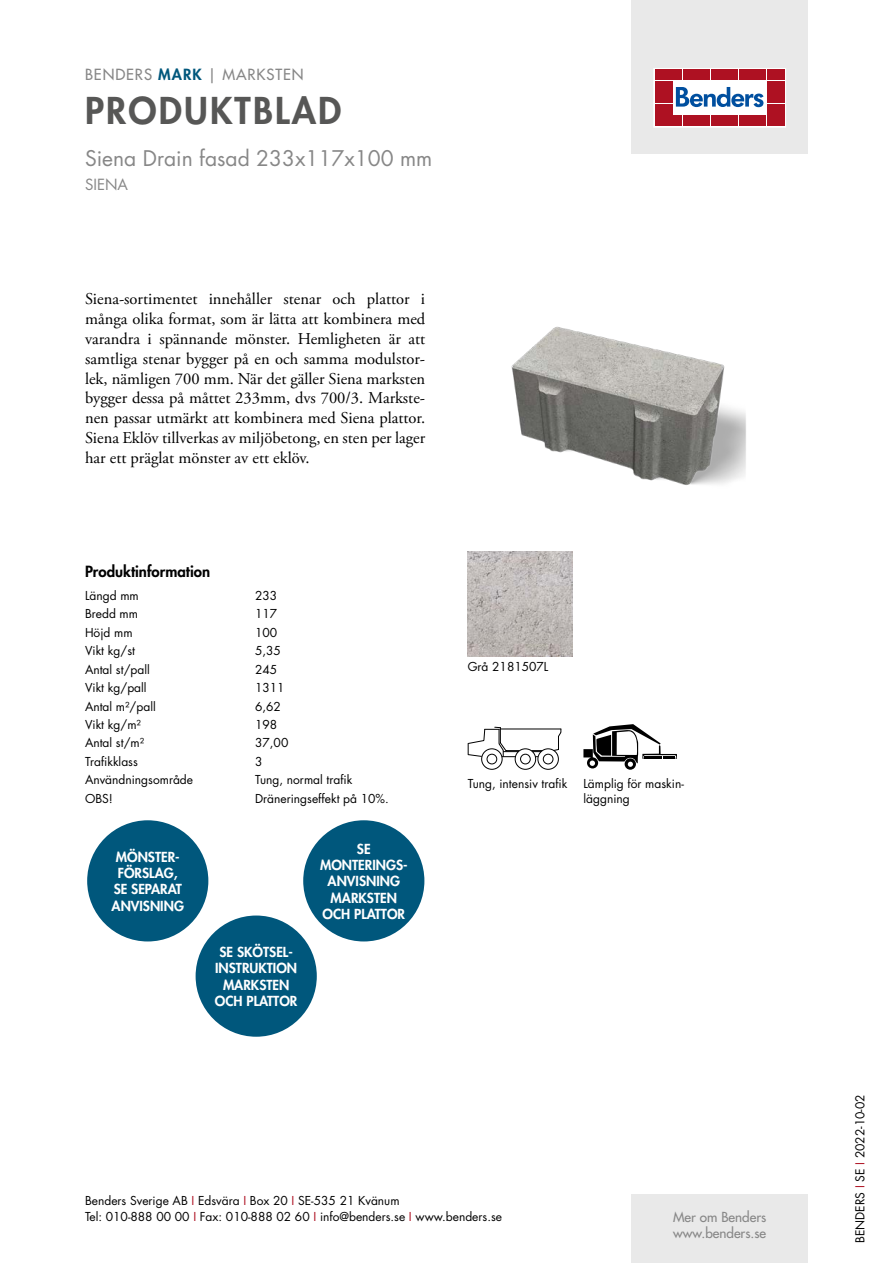
<style>
.page{position:relative;width:893px;height:1263px;background:#fff}
.page>*{position:absolute;margin:0;border:0;box-sizing:border-box;transform-origin:0 0}
.t1{font:800 36px "Futura Std";letter-spacing:.06em;color:#575756}
.t2{font:21px "Futura Std";color:#878787}
.t3{font:16.5px/19.8px "Adobe Garamond Pro";color:#000;text-align:justify}
.t4{font:500 15px "Futura Std";letter-spacing:.06em;color:#878787}
.t5{font:800 15px "Futura Std";color:#000}
.t6{font:15px "Futura Std";color:#878787}
.t7{font:800 13.5px/16.2px "Futura Std";color:#fff;text-align:center}
.t8{font:500 13.5px/16.2px "Futura Std";color:#878787}
.t9{font:12px/16.5px "Futura Std";color:#000}
.s1{font-weight:800;color:#00577c}
.s2{color:#ae1122}
</style>
<div class="page">
<div style="left:631px;top:0;width:177px;height:153px;background:#e9e9e9"></div>
<div style="left:631px;top:1195px;width:177px;height:68px;background:#e9e9e9"></div>
<svg style="left:656px;top:70px;width:128px;height:55px;fill:#fff"></svg>
<div style="left:654px;top:68px;width:132px;height:59px;border:1px solid #fff"></div>
<div style="left:655px;top:70px;width:8px;height:10px;background:#ae1122"></div>
<div style="left:664px;top:70px;width:8px;height:10px;background:#ae1122"></div>
<div style="left:655px;top:81px;width:8px;height:10px;background:#ae1122"></div>
<div style="left:664px;top:81px;width:8px;height:10px;background:#ae1122"></div>
<div style="left:655px;top:93px;width:8px;height:10px;background:#ae1122"></div>
<div style="left:664px;top:93px;width:8px;height:10px;background:#ae1122"></div>
<div style="left:655px;top:104px;width:8px;height:11px;background:#ae1122"></div>
<div style="left:664px;top:104px;width:8px;height:11px;background:#ae1122"></div>
<div style="left:655px;top:116px;width:8px;height:10px;background:#ae1122"></div>
<div style="left:664px;top:116px;width:8px;height:10px;background:#ae1122"></div>
<div style="left:674px;top:70px;width:8px;height:10px;background:#ae1122"></div>
<div style="left:683px;top:70px;width:8px;height:10px;background:#ae1122"></div>
<div style="left:692px;top:70px;width:8px;height:10px;background:#ae1122"></div>
<div style="left:702px;top:70px;width:8px;height:10px;background:#ae1122"></div>
<div style="left:711px;top:70px;width:8px;height:10px;background:#ae1122"></div>
<div style="left:720px;top:70px;width:8px;height:10px;background:#ae1122"></div>
<div style="left:730px;top:70px;width:8px;height:10px;background:#ae1122"></div>
<div style="left:739px;top:70px;width:8px;height:10px;background:#ae1122"></div>
<div style="left:748px;top:70px;width:8px;height:10px;background:#ae1122"></div>
<div style="left:758px;top:70px;width:8px;height:10px;background:#ae1122"></div>
<div style="left:674px;top:116px;width:8px;height:10px;background:#ae1122"></div>
<div style="left:683px;top:116px;width:8px;height:10px;background:#ae1122"></div>
<div style="left:692px;top:116px;width:8px;height:10px;background:#ae1122"></div>
<div style="left:702px;top:116px;width:8px;height:10px;background:#ae1122"></div>
<div style="left:711px;top:116px;width:8px;height:10px;background:#ae1122"></div>
<div style="left:720px;top:116px;width:8px;height:10px;background:#ae1122"></div>
<div style="left:730px;top:116px;width:8px;height:10px;background:#ae1122"></div>
<div style="left:739px;top:116px;width:8px;height:10px;background:#ae1122"></div>
<div style="left:748px;top:116px;width:8px;height:10px;background:#ae1122"></div>
<div style="left:758px;top:116px;width:8px;height:10px;background:#ae1122"></div>
<div style="left:767px;top:70px;width:8px;height:10px;background:#ae1122"></div>
<div style="left:776px;top:70px;width:8px;height:10px;background:#ae1122"></div>
<div style="left:767px;top:81px;width:8px;height:10px;background:#ae1122"></div>
<div style="left:776px;top:81px;width:8px;height:10px;background:#ae1122"></div>
<div style="left:767px;top:93px;width:8px;height:10px;background:#ae1122"></div>
<div style="left:776px;top:93px;width:8px;height:10px;background:#ae1122"></div>
<div style="left:767px;top:104px;width:8px;height:11px;background:#ae1122"></div>
<div style="left:776px;top:104px;width:8px;height:11px;background:#ae1122"></div>
<div style="left:767px;top:116px;width:8px;height:10px;background:#ae1122"></div>
<div style="left:776px;top:116px;width:8px;height:10px;background:#ae1122"></div>
<svg style="left:676px;top:87px;width:87px;height:20px"></svg>
<div style="left:303px;top:820px;width:121px;height:121px;background:#00577c;border-radius:50%"></div>
<div style="left:87px;top:820px;width:121px;height:121px;background:#00577c;border-radius:50%"></div>
<div style="left:196px;top:915px;width:121px;height:122px;background:#00577c;border-radius:50%"></div>
<img style="left:511px;top:326px;width:235px;height:159px">
<img style="left:468px;top:552px;width:105px;height:105px">
<div style="left:537px;top:748px;width:22px;height:22px;border:1px solid #000;border-radius:50%"></div>
<div style="left:515px;top:748px;width:21px;height:22px;border:1px solid #000;border-radius:50%"></div>
<div style="left:481px;top:748px;width:22px;height:22px;border:1px solid #000;border-radius:50%"></div>
<svg style="left:468px;top:727px;width:93px;height:38px"></svg>
<svg style="left:625px;top:758px;width:11px;height:12px"></svg>
<svg style="left:583px;top:724px;width:94px;height:44px"></svg>
<p class="t4" style="left:85px;top:65px;width:220px">BENDERS <span class="s1">MARK</span> | MARKSTEN</p>
<h1 class="t1" style="left:85px;top:87px;width:258px">PRODUKTBLAD</h1>
<p class="t2" style="left:85px;top:144px;width:349px">Siena Drain fasad 233x117x100 mm</p>
<p class="t6" style="left:85px;top:175px;width:44px">SIENA</p>
<p class="t3" style="left:85px;top:290px;width:342px">Siena-sortimentet innehåller stenar och plattor i många olika format, som är lätta att kombinera med varandra i spännande mönster. Hemligheten är att samtliga stenar bygger på en och samma modulstor&shy;lek, nämligen 700 mm. När det gäller Siena marksten bygger dessa på måttet 233mm, dvs 700/3. Markste&shy;nen passar utmärkt att kombinera med Siena plattor.<br>Siena Eklöv tillverkas av miljöbetong, en sten per lager har ett präglat mönster av ett eklöv.</p>
<p class="t5" style="left:85px;top:562px;width:127px">Produktinformation</p>
<p class="t9" style="left:85px;top:587px;width:55px">Längd mm</p>
<p class="t9" style="left:255px;top:587px;width:24px">233</p>
<p class="t9" style="left:85px;top:606px;width:55px">Bredd mm</p>
<p class="t9" style="left:255px;top:606px;width:24px">117</p>
<p class="t9" style="left:85px;top:624px;width:49px">Höjd mm</p>
<p class="t9" style="left:255px;top:624px;width:24px">100</p>
<p class="t9" style="left:85px;top:643px;width:51px">Vikt kg/st</p>
<p class="t9" style="left:255px;top:643px;width:27px">5,35</p>
<p class="t9" style="left:85px;top:661px;width:66px">Antal st/pall</p>
<p class="t9" style="left:255px;top:661px;width:24px">245</p>
<p class="t9" style="left:85px;top:680px;width:63px">Vikt kg/pall</p>
<p class="t9" style="left:255px;top:680px;width:31px">1311</p>
<p class="t9" style="left:85px;top:698px;width:72px">Antal m²/pall</p>
<p class="t9" style="left:255px;top:698px;width:27px">6,62</p>
<p class="t9" style="left:85px;top:716px;width:57px">Vikt kg/m²</p>
<p class="t9" style="left:255px;top:716px;width:24px">198</p>
<p class="t9" style="left:85px;top:735px;width:61px">Antal st/m²</p>
<p class="t9" style="left:255px;top:735px;width:35px">37,00</p>
<p class="t9" style="left:85px;top:753px;width:54px">Trafikklass</p>
<p class="t9" style="left:255px;top:753px;width:9px">3</p>
<p class="t9" style="left:85px;top:772px;width:110px">Användningsområde</p>
<p class="t9" style="left:255px;top:772px;width:99px">Tung, normal trafik</p>
<p class="t9" style="left:85px;top:790px;width:29px">OBS!</p>
<p class="t9" style="left:255px;top:790px;width:135px">Dräneringseffekt på 10%.</p>
<p class="t7" style="left:320px;top:841px;width:89px">SE<br>MONTERINGS-<br>ANVISNING<br>MARKSTEN<br>OCH PLATTOR</p>
<p class="t7" style="left:112px;top:849px;width:74px">MÖNSTER-<br>FÖRSLAG,<br>SE SEPARAT<br>ANVISNING</p>
<p class="t7" style="left:215px;top:944px;width:84px">SE SKÖTSEL-<br>INSTRUKTION<br>MARKSTEN<br>OCH PLATTOR</p>
<p class="t9" style="left:468px;top:659px;width:82px">Grå 2181507L</p>
<p class="t9" style="left:468px;top:776px;width:101px">Tung, intensiv trafik</p>
<p class="t9" style="left:583px;top:777px;width:102px;line-height:14.4px">Lämplig för maskin&shy;läggning</p>
<p class="t9" style="left:85px;top:1192px;width:418px">Benders Sverige AB <span class="s2">I</span> Edsvära <span class="s2">I</span> Box 20 <span class="s2">I</span> SE-535 21 Kvänum<br>Tel: 010-888 00 00 <span class="s2">I</span> Fax: 010-888 02 60 <span class="s2">I</span> info@benders.se <span class="s2">I</span> www.benders.se</p>
<p class="t8" style="left:673px;top:1209px;width:95px">Mer om Benders www.benders.se</p>
<p class="t9" style="left:852px;top:1243px;width:150px;rotate:-90deg">BENDERS <span class="s2">I</span> SE <span class="s2">I</span> 2022-10-02</p>
</div>
